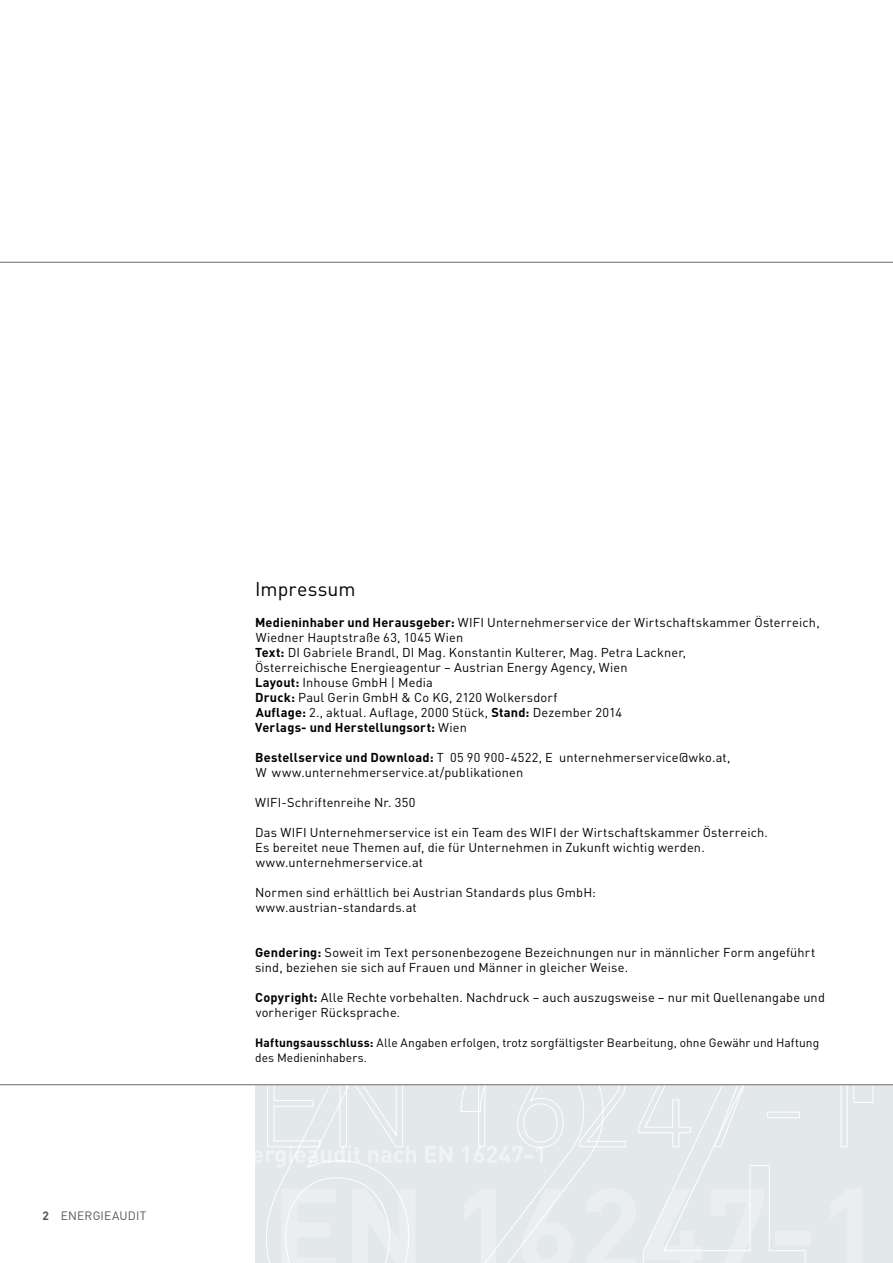
<style>
.page{position:relative;width:893px;height:1263px;background:#fff}
.page>*{position:absolute;margin:0;border:0;box-sizing:border-box;transform-origin:0 0}
.t1{font:19.5px "DIN";letter-spacing:.005em;color:#000}
.t2{font:12.75px/15px "DIN";letter-spacing:.015em;color:#000}
.t3{font:12px/15px "DIN";letter-spacing:.005em;color:#000}
.t4{font:12px "DIN";letter-spacing:.015em;color:#565656}
.s1{font-weight:700}
</style>
<div class="page">
<div style="left:255px;top:1085px;width:638px;height:178px;background:#e3e8ea"></div>
<div style="left:775px;top:1231px;width:36px;height:14px;background:#ebeef0"></div>
<svg style="left:425px;top:1146px;width:27px;height:16px"></svg>
<svg style="left:255px;top:1085px;width:161px;height:178px"></svg>
<svg style="left:460px;top:1085px;width:346px;height:178px"></svg>
<div style="left:767px;top:1112px;width:33px;height:6px;border:1px solid #fff"></div>
<svg style="left:825px;top:1085px;width:68px;height:62px"></svg>
<hr style="left:0;top:1084px;width:893px;height:1px;background:#7b7b7a">
<hr style="left:0;top:262px;width:893px;height:1px;background:#7b7b7a">
<p class="t4" style="left:43px;top:1208px;width:105px"><span class="s1">2</span> ENERGIEAUDIT</p>
<h1 class="t1" style="left:255px;top:577px;width:102px">Impressum</h1>
<p class="t2" style="left:255px;top:614px;width:566px"><span class="s1">Medieninhaber und Herausgeber:</span> WIFI Unternehmerservice der Wirtschaftskammer Österreich, Wiedner Hauptstraße 63, 1045 Wien<br><span class="s1">Text:</span> DI Gabriele Brandl, DI Mag. Konstantin Kulterer, Mag. Petra Lackner,<br>Österreichische Energieagentur – Austrian Energy Agency, Wien<br><span class="s1">Layout:</span> Inhouse GmbH | Media<br><span class="s1">Druck:</span> Paul Gerin GmbH &amp; Co KG, 2120 Wolkersdorf<br><span class="s1">Auflage:</span> 2., aktual. Auflage, 2000 Stück, <span class="s1">Stand:</span> Dezember 2014<br><span class="s1">Verlags- und Herstellungsort:</span> Wien</p>
<p class="t2" style="left:255px;top:749px;width:477px"><span class="s1">Bestellservice und Download:</span> T 05 90 900-4522, E unternehmerservice@wko.at,<br>W www.unternehmerservice.at/publikationen</p>
<p class="t2" style="left:255px;top:794px;width:162px">WIFI-Schriftenreihe Nr. 350</p>
<p class="t2" style="left:255px;top:824px;width:514px">Das WIFI Unternehmerservice ist ein Team des WIFI der Wirtschaftskammer Österreich.<br>Es bereitet neue Themen auf, die für Unternehmen in Zukunft wichtig werden. www.unternehmerservice.at</p>
<p class="t2" style="left:255px;top:884px;width:342px">Normen sind erhältlich bei Austrian Standards plus GmbH: www.austrian-standards.at</p>
<p class="t2" style="left:255px;top:944px;width:562px"><span class="s1">Gendering:</span> Soweit im Text personenbezogene Bezeichnungen nur in männlicher Form angeführt sind, beziehen sie sich auf Frauen und Männer in gleicher Weise.</p>
<p class="t2" style="left:255px;top:989px;width:571px"><span class="s1">Copyright:</span> Alle Rechte vorbehalten. Nachdruck – auch auszugsweise – nur mit Quellenangabe und vorheriger Rücksprache.</p>
<p class="t3" style="left:255px;top:1035px;width:566px"><span class="s1">Haftungsausschluss:</span> Alle Angaben erfolgen, trotz sorgfältigster Bearbeitung, ohne Gewähr und Haftung des Medieninhabers.</p>
</div>
